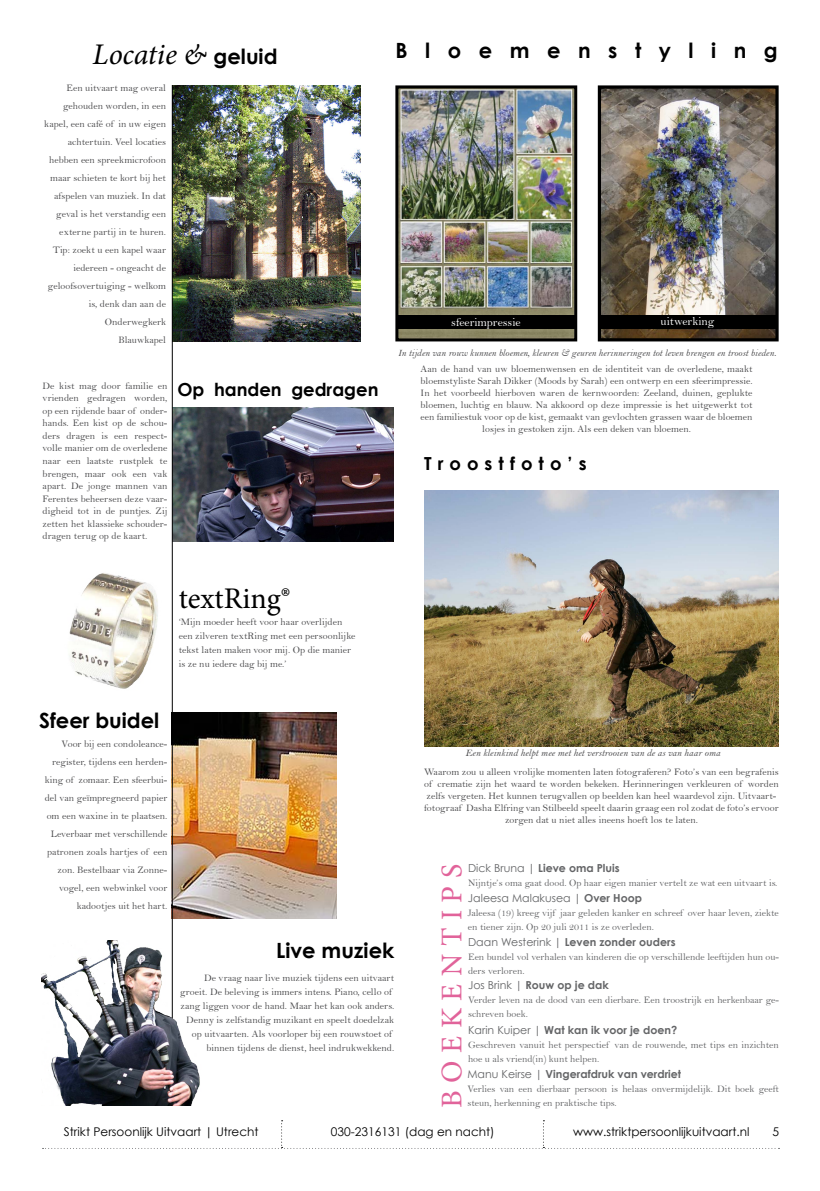
<style>
.page{position:relative;width:820px;height:1191px;background:#fff}
.page>*{position:absolute;margin:0;border:0;box-sizing:border-box;transform-origin:0 0}
.t1{font:italic 30px "Minion Pro";letter-spacing:-.005em;color:#000}
.t2{font:30px "Minion Pro";letter-spacing:.25em;color:#e1639a}
.t3{font:30px "Minion Pro";color:#000}
.t4{font:700 21px "Century Gothic";color:#000}
.t5{font:700 21px "Century Gothic";letter-spacing:.835em;color:#000}
.t6{font:700 18px "Century Gothic";color:#000}
.t7{font:700 18px "Century Gothic";letter-spacing:.335em;color:#000}
.t8{font:12px "Century Gothic";color:#000}
.t9{font:12px "Bell";color:#fff}
.t10{font:700 11px "Century Gothic";color:#646567}
.t11{font:11px "Century Gothic";color:#646567}
.t12{font:10px/18px "Bell";letter-spacing:.005em;color:#4b4b4d;text-align:right}
.t13{font:10px/14px "Bell";color:#646567}
.t14{font:10px "Bell MT Italic";letter-spacing:.005em;color:#4b4b4d}
.t15{font:9.8px "Bell MT Italic";letter-spacing:.005em;color:#4b4b4d}
.s1{font-family:"Century Gothic";font-weight:700;font-style:normal;font-size:21px}
.s2{font-weight:400}
.s3{font-weight:700}
</style>
<div class="page">
<img style="left:173px;top:407px;width:220px;height:134px">
<img style="left:173px;top:712px;width:163px;height:206px">
<img style="left:173px;top:85px;width:187px;height:256px">
<img style="left:69px;top:559px;width:103px;height:147px">
<img style="left:399px;top:89px;width:174px;height:248px">
<div style="left:395px;top:85px;width:182px;height:256px;border:3px solid #000"></div>
<img style="left:601px;top:89px;width:173px;height:248px">
<div style="left:597px;top:85px;width:181px;height:256px;border:3px solid #000"></div>
<svg style="left:43px;top:1120px;width:736px;height:29px"></svg>
<hr style="left:172px;top:85px;width:1px;height:1011px;background:#000">
<div style="left:598px;top:316px;width:179px;height:13px;background:#000"></div>
<div style="left:396px;top:316px;width:180px;height:13px;background:#000"></div>
<img style="left:41px;top:940px;width:159px;height:166px">
<img style="left:424px;top:490px;width:354px;height:257px">
<h1 class="t1" style="left:93px;top:34px;width:186px">Locatie &amp; <span class="s1">geluid</span></h1>
<h2 class="t5" style="left:395px;top:37px;width:384px">Bloemenstyling</h2>
<p class="t12" style="left:44px;top:79px;width:123px">Een uitvaart mag overal gehouden worden, in een kapel, een café of in uw eigen achtertuin. Veel locaties hebben een spreekmicrofoon maar schieten te kort bij het afspelen van muziek. In dat geval is het verstandig een externe partij in te huren.<br>Tip: zoekt u een kapel waar iedereen - ongeacht de geloofsovertuiging - welkom is, denk dan aan de<br>Onderwegkerk<br>Blauwkapel</p>
<p class="t12" style="left:43px;top:379px;width:126px;line-height:12.5px;text-align:justify">De kist mag door familie en vrienden gedragen worden, op een rijdende baar of onder&shy;hands. Een kist op de schou&shy;ders dragen is een respect&shy;volle manier om de overledene naar een laatste rustplek te brengen, maar ook een vak apart. De jonge mannen van Ferentes beheersen deze vaar&shy;digheid tot in de puntjes. Zij zetten het klassieke schouder&shy;dragen terug op de kaart.</p>
<h3 class="t6" style="left:177px;top:378px;width:202px">Op handen gedragen</h3>
<h1 class="t3" style="left:179px;top:578px;width:113px">textRing®</h1>
<p class="t12" style="left:179px;top:615px;width:178px;line-height:14px;text-align:left">‘Mijn moeder heeft voor haar overlijden een zilveren textRing met een persoonlijke tekst laten maken voor mij. Op die manier is ze nu iedere dag bij me.’</p>
<p class="t9" style="left:451px;top:315px;width:71px">sfeerimpressie</p>
<p class="t9" style="left:660px;top:313px;width:55px">uitwerking</p>
<p class="t12" style="left:420px;top:362px;width:333px;line-height:12px;text-align:center">Aan de hand van uw bloemenwensen en de identiteit van de overledene, maakt bloemstyliste Sarah Dikker (Moods by Sarah) een ontwerp en een sfeerimpressie.<br>In het voorbeeld hierboven waren de kernwoorden: Zeeland, duinen, geplukte bloemen, luchtig en blauw. Na akkoord op deze impressie is het uitgewerkt tot een familiestuk voor op de kist, gemaakt van gevlochten grassen waar de bloemen losjes in gestoken zijn. Als een deken van bloemen.</p>
<p class="t15" style="left:398px;top:347px;width:379px">In tijden van rouw kunnen bloemen, kleuren &amp; geuren herinneringen tot leven brengen en troost bieden.</p>
<h3 class="t7" style="left:424px;top:452px;width:164px">Troostfoto’s</h3>
<h2 class="t4" style="left:39px;top:707px;width:122px">Sfeer buidel</h2>
<p class="t12" style="left:45px;top:735px;width:124px">Voor bij een condoleance&shy;register, tijdens een herden&shy;king of zomaar. Een sfeerbui&shy;del van geïmpregneerd papier om een waxine in te plaatsen.<br>Leverbaar met verschillende patronen zoals hartjes of een zon. Bestelbaar via Zonne&shy;vogel, een webwinkel voor kadootjes uit het hart.</p>
<h2 class="t4" style="left:276px;top:937px;width:120px">Live muziek</h2>
<p class="t12" style="left:180px;top:970px;width:216px;line-height:14px">De vraag naar live muziek tijdens een uitvaart groeit. De beleving is immers intens. Piano, cello of zang liggen voor de hand. Maar het kan ook anders.<br>Denny is zelfstandig muzikant en speelt doedelzak op uitvaarten. Als voorloper bij een rouwstoet of binnen tijdens de dienst, heel indrukwekkend.</p>
<p class="t14" style="left:465px;top:746px;width:256px">Een kleinkind helpt mee met het verstrooien van de as van haar oma</p>
<p class="t12" style="left:424px;top:765px;width:356px;line-height:12px;text-align:center">Waarom zou u alleen vrolijke momenten laten fotograferen? Foto’s van een begrafenis of crematie zijn het waard te worden bekeken. Herinneringen verkleuren of worden zelfs vergeten. Het kunnen terugvallen op beelden kan heel waardevol zijn. Uitvaart&shy;fotograaf Dasha Elfring van Stilbeeld speelt daarin graag een rol zodat de foto’s ervoor zorgen dat u niet alles ineens hoeft los te laten.</p>
<h1 class="t2" style="left:432px;top:1108px;width:246px;rotate:-90deg">BOEKENTIPS</h1>
<p class="t10" style="left:468px;top:861px;width:153px"><span class="s2">Dick Bruna |</span> Lieve oma Pluis</p>
<p class="t13" style="left:468px;top:876px;width:311px">Nijntje’s oma gaat dood. Op haar eigen manier vertelt ze wat een uitvaart is.</p>
<p class="t11" style="left:468px;top:890px;width:175px">Jaleesa Malakusea | <span class="s3">Over Hoop</span></p>
<p class="t13" style="left:468px;top:905px;width:312px">Jaleesa (19) kreeg vijf jaar geleden kanker en schreef over haar leven, ziekte en tiener zijn. Op 20 juli 2011 is ze overleden.</p>
<p class="t10" style="left:468px;top:934px;width:209px"><span class="s2">Daan Westerink |</span> Leven zonder ouders</p>
<p class="t13" style="left:468px;top:949px;width:312px">Een bundel vol verhalen van kinderen die op verschillende leeftijden hun ou&shy;ders verloren.</p>
<p class="t10" style="left:468px;top:978px;width:142px"><span class="s2">Jos Brink |</span> Rouw op je dak</p>
<p class="t13" style="left:468px;top:993px;width:312px">Verder leven na de dood van een dierbare. Een troostrijk en herkenbaar ge&shy;schreven boek.</p>
<p class="t10" style="left:468px;top:1022px;width:210px"><span class="s2">Karin Kuiper |</span> Wat kan ik voor je doen?</p>
<p class="t13" style="left:468px;top:1037px;width:312px">Geschreven vanuit het perspectief van de rouwende, met tips en inzichten hoe u als vriend(in) kunt helpen.</p>
<p class="t10" style="left:467px;top:1067px;width:215px"><span class="s2">Manu Keirse |</span> Vingerafdruk van verdriet</p>
<p class="t13" style="left:467px;top:1081px;width:313px">Verlies van een dierbaar persoon is helaas onvermijdelijk. Dit boek geeft steun, herkenning en praktische tips.</p>
<p class="t8" style="left:64px;top:1124px;width:196px">Strikt Persoonlijk Uitvaart | Utrecht</p>
<p class="t8" style="left:331px;top:1124px;width:165px">030-2316131 (dag en nacht)</p>
<p class="t8" style="left:573px;top:1124px;width:178px">www.striktpersoonlijkuitvaart.nl</p>
<p class="t8" style="left:772px;top:1124px;width:8px">5</p>
</div>
